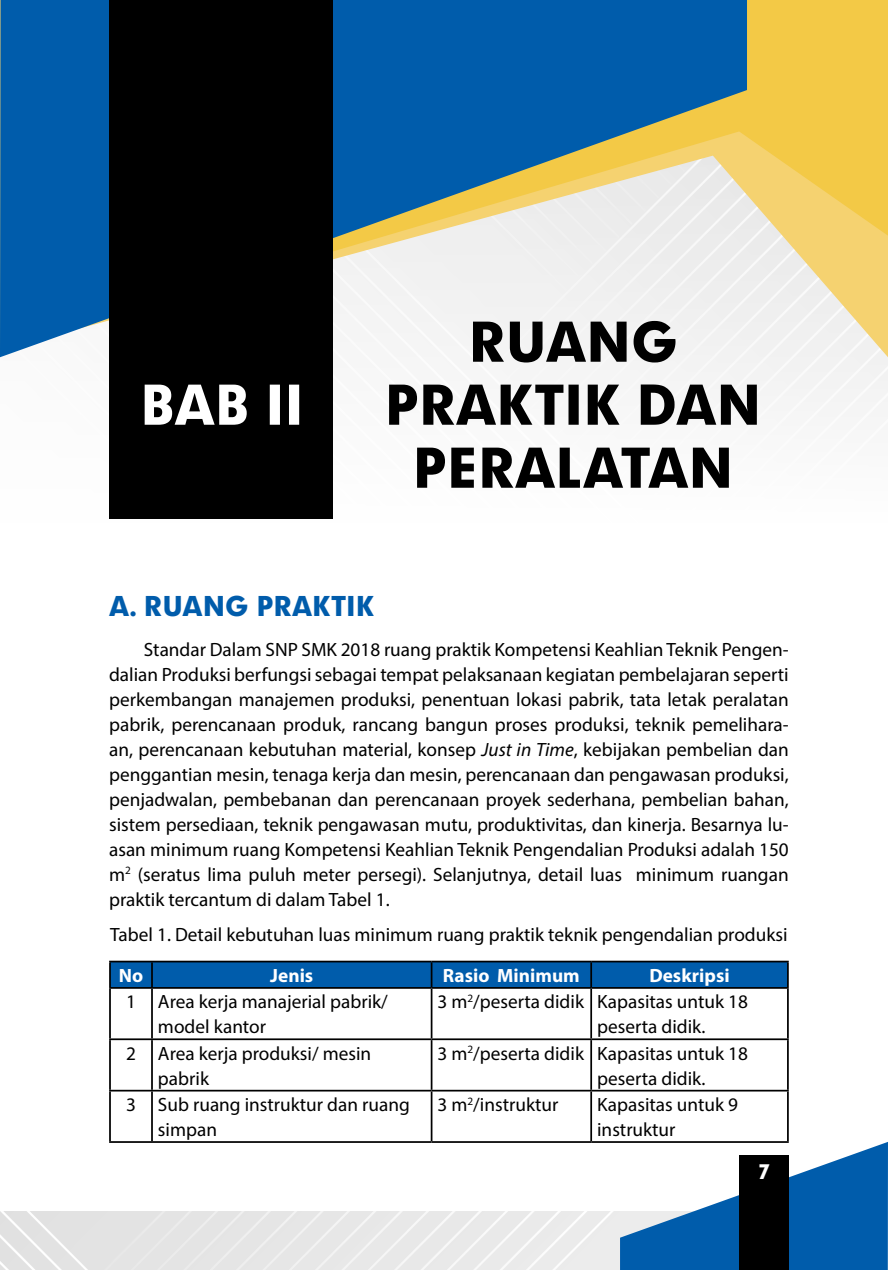
<style>
.page{position:relative;width:888px;height:1270px;background:#fff}
.page>*{position:absolute;margin:0;border:0;box-sizing:border-box;transform-origin:0 0}
.t1{font:900 52.5px/63px "Geometrix";color:#000;text-align:center}
.t2{font:900 52.5px "Geometrix";color:#fff}
.t3{font:900 26.25px "Geometrix";color:#005cab}
.t4{font:19.25px/25px "Myriad Pro";color:#000}
.t5{font:700 19.25px "Myriad Pro";color:#fff}
.t6{font:900 19.25px "Geometrix";color:#fff}
.s1{font-style:italic}
</style>
<div class="page">
<img style="left:0;top:1211px;width:620px;height:59px">
<svg style="left:620px;top:1142px;width:268px;height:128px"></svg>
<div style="left:739px;top:1156px;width:50px;height:114px;background:#000"></div>
<img style="left:0;top:357px;width:888px;height:162px">
<svg style="left:747px;top:0;width:141px;height:350px;background:#f2d375"></svg>
<svg style="left:0;top:0;width:747px;height:357px;fill:#005cab"></svg>
<div style="left:109px;top:0;width:223px;height:518px;background:#000"></div>
<hr style="left:109px;top:961px;width:43px;height:1px;background:#000">
<hr style="left:109px;top:962px;width:2px;height:25px;background:#000">
<hr style="left:152px;top:961px;width:280px;height:1px;background:#000">
<hr style="left:432px;top:961px;width:159px;height:1px;background:#000">
<div style="left:110px;top:962px;width:677px;height:25px;background:#005cab"></div>
<hr style="left:591px;top:961px;width:198px;height:1px;background:#000">
<hr style="left:590px;top:962px;width:2px;height:25px;background:#000">
<hr style="left:787px;top:962px;width:2px;height:25px;background:#000">
<hr style="left:109px;top:987px;width:43px;height:2px;background:#000">
<hr style="left:109px;top:989px;width:2px;height:49px;background:#000">
<hr style="left:152px;top:987px;width:280px;height:2px;background:#000">
<hr style="left:151px;top:989px;width:2px;height:49px;background:#000">
<hr style="left:432px;top:987px;width:159px;height:2px;background:#000">
<hr style="left:431px;top:989px;width:1px;height:49px;background:#000">
<hr style="left:591px;top:987px;width:198px;height:2px;background:#000">
<hr style="left:590px;top:989px;width:2px;height:49px;background:#000">
<hr style="left:787px;top:989px;width:2px;height:49px;background:#000">
<hr style="left:109px;top:1038px;width:43px;height:2px;background:#000">
<hr style="left:109px;top:1040px;width:2px;height:50px;background:#000">
<hr style="left:152px;top:1038px;width:280px;height:2px;background:#000">
<hr style="left:151px;top:1040px;width:2px;height:50px;background:#000">
<hr style="left:432px;top:1038px;width:159px;height:2px;background:#000">
<hr style="left:431px;top:1040px;width:1px;height:50px;background:#000">
<hr style="left:591px;top:1038px;width:198px;height:2px;background:#000">
<hr style="left:590px;top:1040px;width:2px;height:50px;background:#000">
<hr style="left:787px;top:1040px;width:2px;height:50px;background:#000">
<hr style="left:109px;top:1090px;width:43px;height:1px;background:#000">
<hr style="left:109px;top:1091px;width:2px;height:50px;background:#000">
<hr style="left:152px;top:1090px;width:280px;height:1px;background:#000">
<hr style="left:151px;top:1091px;width:2px;height:50px;background:#000">
<hr style="left:432px;top:1090px;width:159px;height:1px;background:#000">
<hr style="left:431px;top:1091px;width:1px;height:50px;background:#000">
<hr style="left:591px;top:1090px;width:198px;height:1px;background:#000">
<hr style="left:590px;top:1091px;width:2px;height:50px;background:#000">
<hr style="left:787px;top:1091px;width:2px;height:50px;background:#000">
<hr style="left:109px;top:1141px;width:43px;height:2px;background:#000">
<hr style="left:152px;top:1141px;width:280px;height:2px;background:#000">
<hr style="left:432px;top:1141px;width:159px;height:2px;background:#000">
<hr style="left:591px;top:1141px;width:198px;height:2px;background:#000">
<h1 class="t2" style="left:140px;top:369px;width:165px">BAB II</h1>
<h1 class="t1" style="left:385px;top:309px;width:378px">RUANG<br>PRAKTIK DAN<br>PERALATAN</h1>
<h2 class="t3" style="left:109px;top:588px;width:266px">A. RUANG PRAKTIK</h2>
<p class="t4" style="left:109px;top:636px;width:681px;text-align:justify;text-indent:35px">Standar Dalam SNP SMK 2018 ruang praktik Kompetensi Keahlian Teknik Pengen&shy;dalian Produksi berfungsi sebagai tempat pelaksanaan kegiatan pembelajaran seperti perkembangan manajemen produksi, penentuan lokasi pabrik, tata letak peralatan pabrik, perencanaan produk, rancang bangun proses produksi, teknik pemelihara&shy;an, perencanaan kebutuhan material, konsep <span class="s1">Just in Time</span>, kebijakan pembelian dan penggantian mesin, tenaga kerja dan mesin, perencanaan dan pengawasan produksi, penjadwalan, pembebanan dan perencanaan proyek sederhana, pembelian bahan, sistem persediaan, teknik pengawasan mutu, produktivitas, dan kinerja. Besarnya lu&shy;asan minimum ruang Kompetensi Keahlian Teknik Pengendalian Produksi adalah 150 m<sup>2</sup> (seratus lima puluh meter persegi). Selanjutnya, detail luas minimum ruangan praktik tercantum di dalam Tabel 1.</p>
<p class="t4" style="left:110px;top:922px;width:679px">Tabel 1. Detail kebutuhan luas minimum ruang praktik teknik pengendalian produksi</p>
<p class="t5" style="left:119px;top:963px;width:26px">No</p>
<p class="t5" style="left:270px;top:963px;width:44px">Jenis</p>
<p class="t5" style="left:443px;top:963px;width:138px">Rasio Minimum</p>
<p class="t5" style="left:649px;top:963px;width:82px">Deskripsi</p>
<p class="t4" style="left:158px;top:989px;width:231px;text-indent:-32px">1 Area kerja manajerial pabrik/ model kantor</p>
<p class="t4" style="left:597px;top:989px;width:152px;text-indent:-160px">3 m<sup>2</sup>/peserta didik Kapasitas untuk 18 peserta didik.</p>
<p class="t4" style="left:158px;top:1040px;width:215px;text-indent:-32px">2 Area kerja produksi/ mesin pabrik</p>
<p class="t4" style="left:597px;top:1040px;width:152px;text-indent:-160px">3 m<sup>2</sup>/peserta didik Kapasitas untuk 18 peserta didik.</p>
<p class="t4" style="left:158px;top:1092px;width:253px;text-indent:-32px">3 Sub ruang instruktur dan ruang simpan</p>
<p class="t4" style="left:438px;top:1092px;width:122px">3 m<sup>2</sup>/instruktur</p>
<p class="t4" style="left:597px;top:1092px;width:142px">Kapasitas untuk 9 instruktur</p>
<p class="t6" style="left:758px;top:1159px;width:13px">7</p>
</div>
